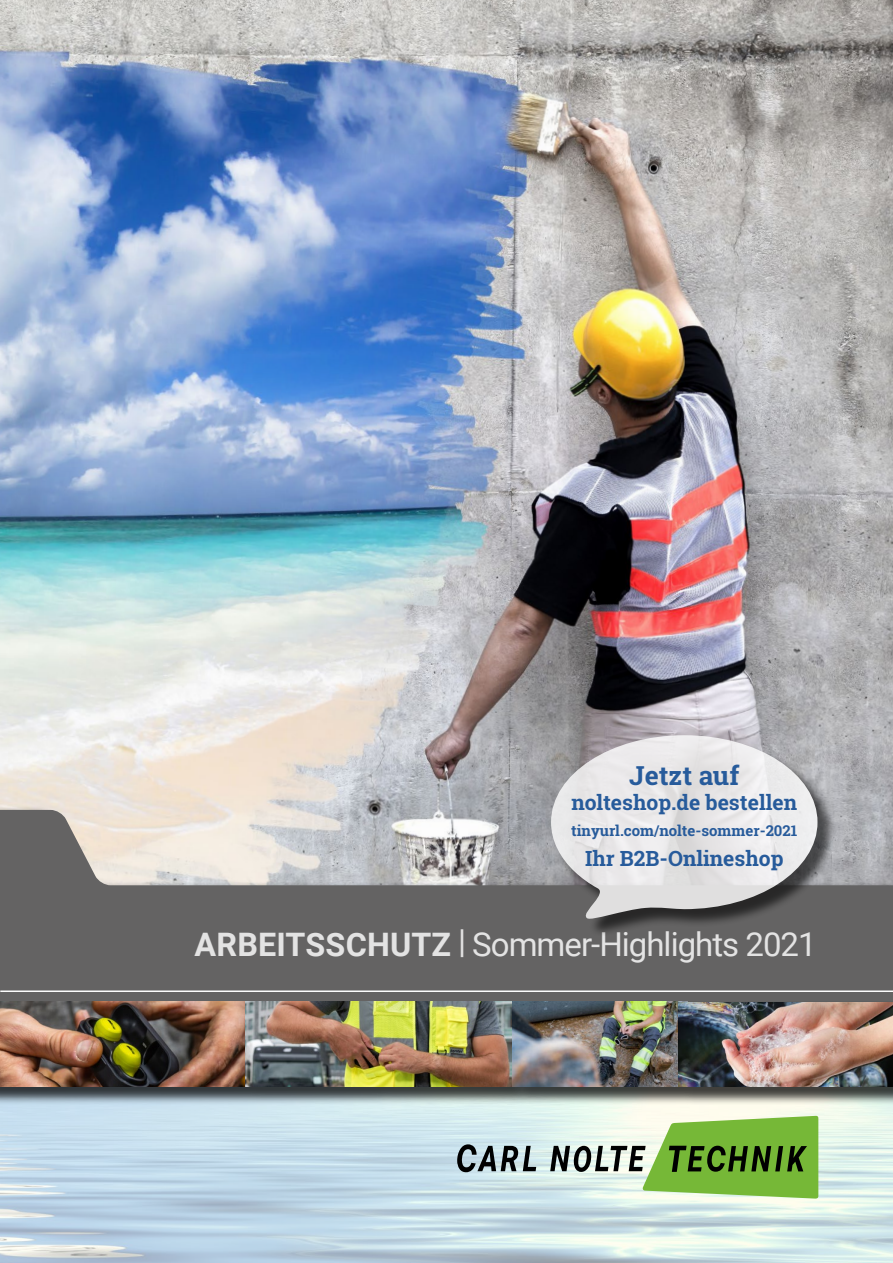
<style>
.page{position:relative;width:893px;height:1263px;background:#fff}
.page>*{position:absolute;margin:0;border:0;box-sizing:border-box;transform-origin:0 0}
.t1{font:33px "Roboto";letter-spacing:-.03em;color:#e3e3e3}
.t2{font:700 26.4px "Roboto Slab";color:#275b9b}
.t3{font:700 21.15px "Roboto Slab";color:#275b9b}
.t4{font:700 15px "Roboto Slab";color:#275b9b}
.s1{font-weight:700;font-size:32.4px}
</style>
<div class="page">
<img style="left:0;top:0;width:893px;height:806px">
<svg style="left:457px;top:1144px;width:79px;height:28px;background:#7b898d"></svg>
<svg style="left:550px;top:1116px;width:268px;height:82px;background:#96bb79"></svg>
<svg style="left:0;top:810px;width:893px;height:192px;background:#838181"></svg>
<hr style="left:0;top:990px;width:893px;height:2px;background:#fff">
<div style="left:0;top:1004px;width:893px;height:101px;background:#000;opacity:.75"></div>
<img style="left:0;top:1002px;width:246px;height:84px">
<img style="left:511px;top:1002px;width:167px;height:84px">
<img style="left:246px;top:1002px;width:265px;height:84px">
<img style="left:678px;top:1002px;width:215px;height:84px">
<div style="left:553px;top:737px;width:283px;height:200px;background:#000;opacity:.75"></div>
<svg style="left:550px;top:734px;width:268px;height:186px;background:#cbcacb"></svg>
<p class="t2" style="left:629px;top:757px;width:111px">Jetzt auf</p>
<p class="t3" style="left:571px;top:788px;width:227px">nolteshop.de bestellen</p>
<p class="t4" style="left:571px;top:820px;width:228px">tinyurl.com/nolte-sommer-2021</p>
<p class="t3" style="left:585px;top:844px;width:200px">Ihr B2B-Onlineshop</p>
<h1 class="t1" style="left:195px;top:921px;width:623px"><span class="s1">ARBEITSSCHUTZ</span> | Sommer-Highlights 2021</h1>
</div>
